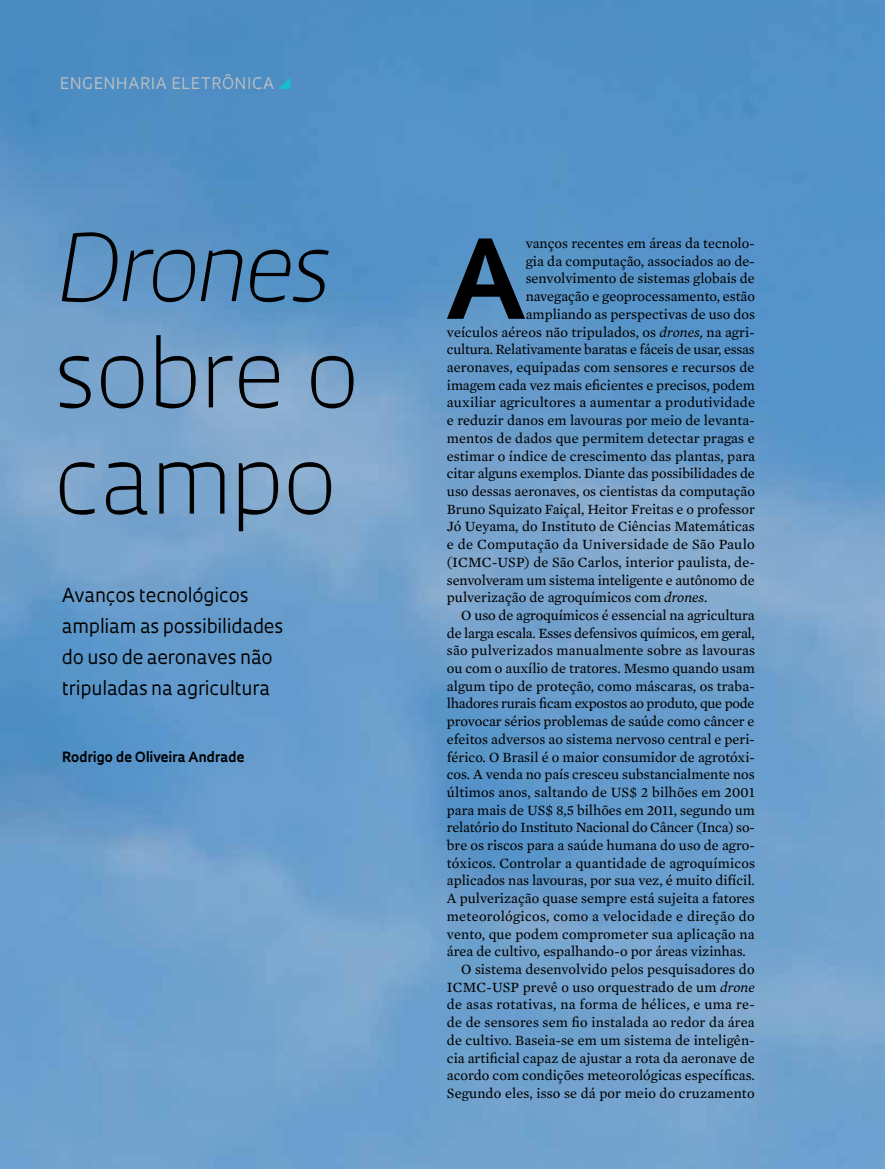
<style>
.page{position:relative;width:885px;height:1169px;background:#fff}
.page>*{position:absolute;margin:0;border:0;box-sizing:border-box;transform-origin:0 0}
.t1{font:700 106.65px "Oculum";color:#000}
.t2{font:300 89.85px/106.2px "Oculum";letter-spacing:-.01em;color:#000}
.t3{font:italic 300 89.85px "Oculum";letter-spacing:-.01em;color:#000}
.t4{font:18.75px/30.9px "Oculum";letter-spacing:-.01em;color:#000}
.t5{font:15.6px "Oculum";letter-spacing:.035em;color:#bcbec0}
.t6{font:14.4px "Mercury Text G2";color:#000}
.t7{font:14.4px "Mercury Text G2";letter-spacing:.02em;color:#000}
.t8{font:14.4px "Mercury Text G2";letter-spacing:-.02em;color:#000}
.t9{font:700 13.65px "Oculum";letter-spacing:-.005em;color:#000}
.s1{font-style:italic}
</style>
<div class="page">
<img style="left:0;top:0;width:885px;height:1168px">
<svg style="left:78px;top:1126px;width:7px;height:7px"></svg>
<svg style="left:279px;top:77px;width:12px;height:12px"></svg>
<p class="t5" style="left:60px;top:73px;width:216px">ENGENHARIA EletrônicA</p>
<h2 class="t3" style="left:55px;top:206px;width:273px">Drones</h2>
<h2 class="t2" style="left:55px;top:316px;width:306px">sobre o campo</h2>
<h3 class="t4" style="left:62px;top:579px;width:223px">Avanços tecnológicos ampliam as possibilidades do uso de aeronaves não tripuladas na agricultura</h3>
<p class="t9" style="left:62px;top:747px;width:184px">Rodrigo de Oliveira Andrade</p>
<h1 class="t1" style="left:444px;top:206px;width:79px">A</h1>
<p class="t6" style="left:526px;top:233px;width:231px">vanços recentes em áreas da tecnolo-</p>
<p class="t6" style="left:526px;top:250px;width:231px">gia da computação, associados ao de-</p>
<p class="t6" style="left:526px;top:268px;width:231px">senvolvimento de sistemas globais de</p>
<p class="t6" style="left:526px;top:286px;width:231px">navegação e geoprocessamento, estão</p>
<p class="t6" style="left:526px;top:303px;width:231px">ampliando as perspectivas de uso dos</p>
<p class="t6" style="left:447px;top:321px;width:309px">veículos aéreos não tripulados, os <span class="s1">drones,</span> na agri-</p>
<p class="t6" style="left:447px;top:339px;width:309px">cultura. Relativamente baratas e fáceis de usar, essas</p>
<p class="t6" style="left:447px;top:357px;width:309px">aeronaves, equipadas com sensores e recursos de</p>
<p class="t6" style="left:447px;top:374px;width:309px">imagem cada vez mais eficientes e precisos, podem</p>
<p class="t6" style="left:447px;top:392px;width:310px">auxiliar agricultores a aumentar a produtividade</p>
<p class="t6" style="left:447px;top:410px;width:309px">e reduzir danos em lavouras por meio de levanta-</p>
<p class="t6" style="left:447px;top:427px;width:309px">mentos de dados que permitem detectar pragas e</p>
<p class="t6" style="left:447px;top:445px;width:310px">estimar o índice de crescimento das plantas, para</p>
<p class="t6" style="left:447px;top:463px;width:309px">citar alguns exemplos. Diante das possibilidades de</p>
<p class="t6" style="left:447px;top:481px;width:310px">uso dessas aeronaves, os cientistas da computação</p>
<p class="t6" style="left:447px;top:498px;width:309px">Bruno Squizato Faiçal, Heitor Freitas e o professor</p>
<p class="t6" style="left:447px;top:516px;width:309px">Jó Ueyama, do Instituto de Ciências Matemáticas</p>
<p class="t7" style="left:447px;top:534px;width:309px">e de Computação da Universidade de São Paulo</p>
<p class="t6" style="left:447px;top:551px;width:309px">(ICMC-USP) de São Carlos, interior paulista, de-</p>
<p class="t6" style="left:447px;top:569px;width:309px">senvolveram um sistema inteligente e autônomo de</p>
<p class="t6" style="left:447px;top:587px;width:262px">pulverização de agroquímicos com <span class="s1">drones</span>.</p>
<p class="t6" style="left:461px;top:604px;width:295px">O uso de agroquímicos é essencial na agricultura</p>
<p class="t6" style="left:447px;top:622px;width:309px">de larga escala. Esses defensivos químicos, em geral,</p>
<p class="t6" style="left:447px;top:640px;width:310px">são pulverizados manualmente sobre as lavouras</p>
<p class="t6" style="left:447px;top:658px;width:309px">ou com o auxílio de tratores. Mesmo quando usam</p>
<p class="t6" style="left:447px;top:675px;width:309px">algum tipo de proteção, como máscaras, os traba-</p>
<p class="t8" style="left:447px;top:693px;width:309px">lhadores rurais ficam expostos ao produto, que pode</p>
<p class="t6" style="left:447px;top:711px;width:309px">provocar sérios problemas de saúde como câncer e</p>
<p class="t6" style="left:447px;top:728px;width:309px">efeitos adversos ao sistema nervoso central e peri-</p>
<p class="t6" style="left:447px;top:746px;width:309px">férico. O Brasil é o maior consumidor de agrotóxi-</p>
<p class="t6" style="left:447px;top:764px;width:309px">cos. A venda no país cresceu substancialmente nos</p>
<p class="t6" style="left:447px;top:781px;width:309px">últimos anos, saltando de US$ 2 bilhões em 2001</p>
<p class="t6" style="left:447px;top:799px;width:310px">para mais de US$ 8,5 bilhões em 2011, segundo um</p>
<p class="t6" style="left:447px;top:817px;width:309px">relatório do Instituto Nacional do Câncer (Inca) so-</p>
<p class="t6" style="left:447px;top:835px;width:309px">bre os riscos para a saúde humana do uso de agro-</p>
<p class="t6" style="left:447px;top:852px;width:310px">tóxicos. Controlar a quantidade de agroquímicos</p>
<p class="t6" style="left:447px;top:870px;width:309px">aplicados nas lavouras, por sua vez, é muito difícil.</p>
<p class="t6" style="left:447px;top:888px;width:309px">A pulverização quase sempre está sujeita a fatores</p>
<p class="t7" style="left:447px;top:905px;width:309px">meteorológicos, como a velocidade e direção do</p>
<p class="t6" style="left:447px;top:923px;width:309px">vento, que podem comprometer sua aplicação na</p>
<p class="t6" style="left:447px;top:941px;width:301px">área de cultivo, espalhando-o por áreas vizinhas.</p>
<p class="t6" style="left:461px;top:958px;width:295px">O sistema desenvolvido pelos pesquisadores do</p>
<p class="t6" style="left:447px;top:976px;width:309px">ICMC-USP prevê o uso orquestrado de um <span class="s1">drone</span></p>
<p class="t7" style="left:447px;top:994px;width:309px">de asas rotativas, na forma de hélices, e uma re-</p>
<p class="t6" style="left:447px;top:1012px;width:309px">de de sensores sem fio instalada ao redor da área</p>
<p class="t6" style="left:447px;top:1029px;width:309px">de cultivo. Baseia-se em um sistema de inteligên-</p>
<p class="t6" style="left:447px;top:1047px;width:309px">cia artificial capaz de ajustar a rota da aeronave de</p>
<p class="t6" style="left:447px;top:1065px;width:310px">acordo com condições meteorológicas específicas.</p>
<p class="t6" style="left:447px;top:1082px;width:309px">Segundo eles, isso se dá por meio do cruzamento</p>
</div>
